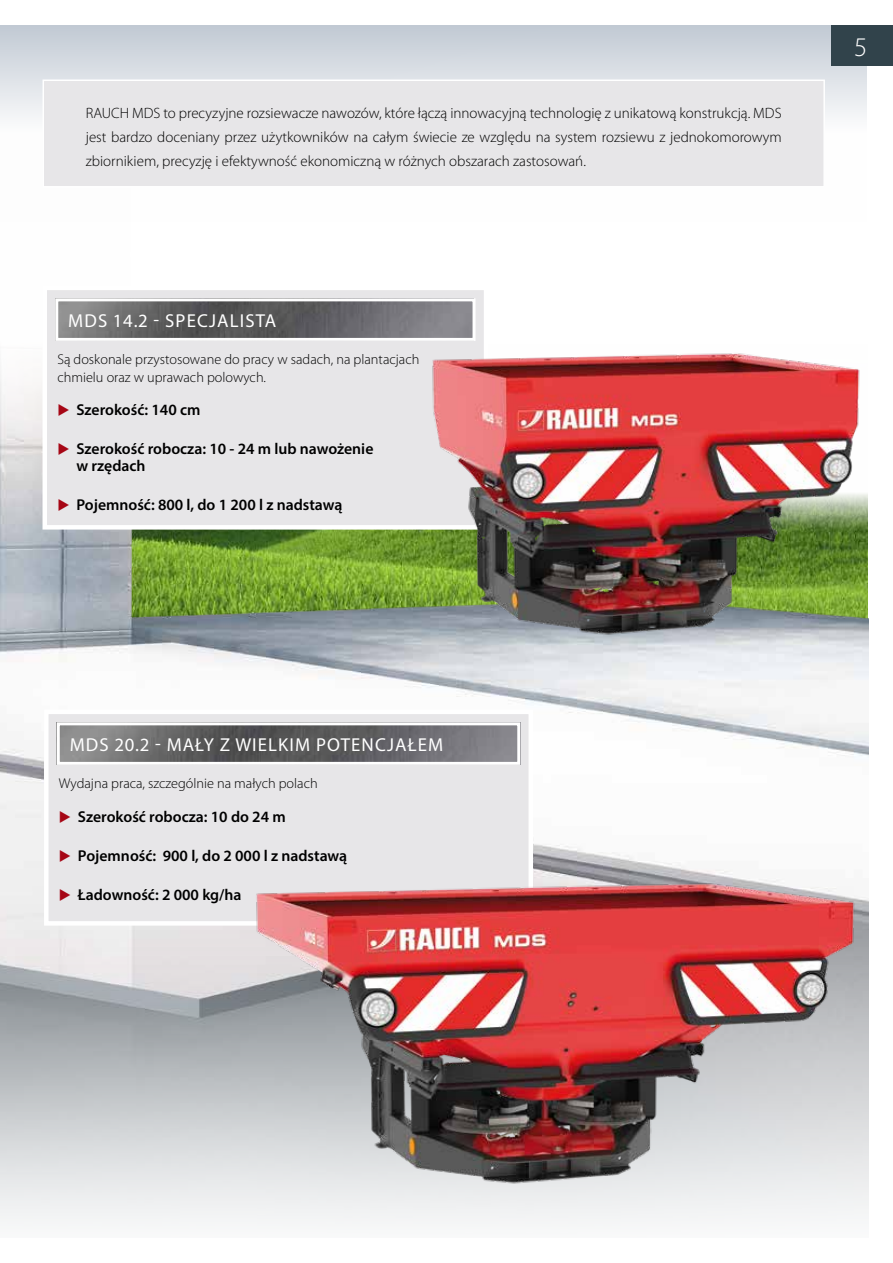
<style>
.page{position:relative;width:893px;height:1263px;background:#fff}
.page>*{position:absolute;margin:0;border:0;box-sizing:border-box;transform-origin:0 0}
.t1{font:300 27px "Myriad Pro";color:#fff}
.t2{font:18.75px "Myriad Pro";letter-spacing:.06em;color:#fff}
.t3{font:600 15.75px/17.2px "Myriad Pro";color:#000}
.t4{font:300 15px/24px "Myriad Pro";color:#000;text-align:justify}
.t5{font:300 14.25px/17.2px "Myriad Pro";color:#000}
.s1{color:#b80718}
</style>
<div class="page">
<img style="left:0;top:25px;width:868px;height:1199px">
<div style="left:0;top:25px;width:867px;height:197px;background:linear-gradient(to bottom,#cdd3dc,#fff)"></div>
<div style="left:831px;top:26px;width:62px;height:40px;background:#31434b"></div>
<div style="left:43px;top:286px;width:445px;height:244px;background:#e7e6e8;border:4px solid #fff"></div>
<img style="left:59px;top:302px;width:413px;height:35px">
<div style="left:55px;top:298px;width:421px;height:43px;border:3px solid #fff"></div>
<div style="left:42px;top:79px;width:784px;height:109px;background:#e7e6e8"></div>
<div style="left:44px;top:710px;width:489px;height:216px;background:#e7e6e8;border:4px solid #fff"></div>
<img style="left:61px;top:726px;width:455px;height:35px">
<div style="left:57px;top:722px;width:463px;height:43px;border:3px solid #fff"></div>
<img style="left:423px;top:343px;width:445px;height:298px">
<img style="left:249px;top:876px;width:614px;height:315px">
<p class="t4" style="left:86px;top:101px;width:697px">RAUCH MDS to precyzyjne rozsiewacze nawozów, które łączą innowacyjną technologię z unikatową konstrukcją. MDS jest bardzo doceniany przez użytkowników na całym świecie ze względu na system rozsiewu z jednokomorowym zbiornikiem, precyzję i efektywność ekonomiczną w różnych obszarach zastosowań.</p>
<p class="t2" style="left:68px;top:309px;width:209px">MDS 14.2 - SPECJALISTA</p>
<p class="t5" style="left:57px;top:351px;width:363px">Są doskonale przystosowane do pracy w sadach, na plantacjach chmielu oraz w uprawach polowych.</p>
<p class="t3" style="left:57px;top:401px;width:145px"><span class="s1">◆</span> Szerokość: 140 cm</p>
<p class="t3" style="left:76px;top:440px;width:298px;text-indent:-19px"><span class="s1">◆</span> Szerokość robocza: 10 - 24 m lub nawożenie w rzędach</p>
<p class="t3" style="left:57px;top:496px;width:287px"><span class="s1">◆</span> Pojemność: 800 l, do 1 200 l z nadstawą</p>
<h1 class="t1" style="left:854px;top:32px;width:15px">5</h1>
<p class="t2" style="left:70px;top:733px;width:375px">MDS 20.2 - MAŁY Z WIELKIM POTENCJAŁEM</p>
<p class="t5" style="left:59px;top:775px;width:260px">Wydajna praca, szczególnie na małych polach</p>
<p class="t3" style="left:59px;top:808px;width:228px"><span class="s1">◆</span> Szerokość robocza: 10 do 24 m</p>
<p class="t3" style="left:59px;top:847px;width:290px"><span class="s1">◆</span> Pojemność: 900 l, do 2 000 l z nadstawą</p>
<p class="t3" style="left:59px;top:885px;width:184px"><span class="s1">◆</span> Ładowność: 2 000 kg/ha</p>
</div>
